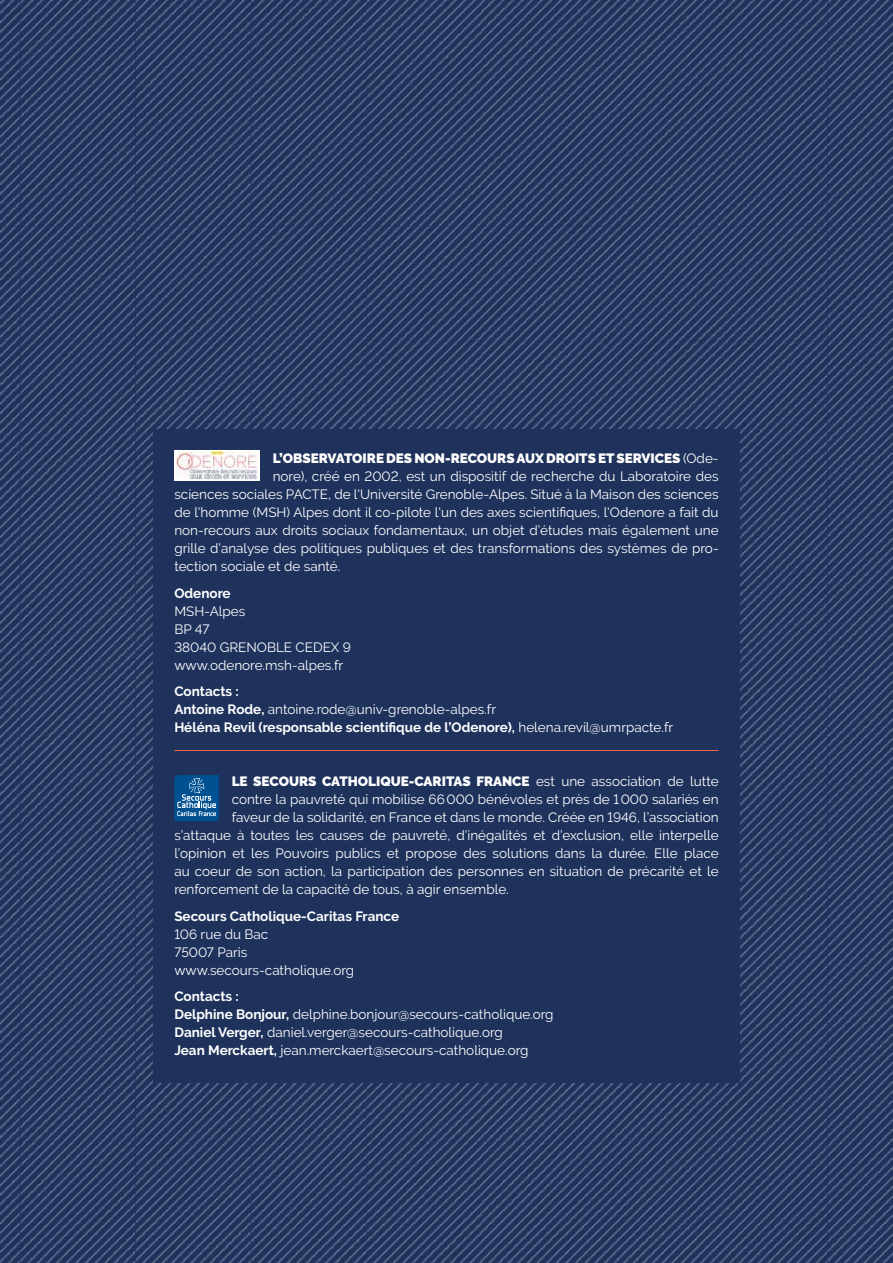
<style>
.page{position:relative;width:893px;height:1263px;background:#fff}
.page>*{position:absolute;margin:0;border:0;box-sizing:border-box;transform-origin:0 0}
.t1{font:13.5px/18px "Raleway";color:#fff}
.t2{font:700 13.5px/18px "Raleway";color:#fff}
.t3{font:900 13.5px "Raleway";color:#fff}
.s1{font-weight:400}
.s2{font-weight:700}
</style>
<div class="page">
<img style="left:0;top:0;width:893px;height:1263px">
<div style="left:153px;top:429px;width:587px;height:654px;background:#1e325c"></div>
<hr style="left:174px;top:750px;width:545px;height:1px;background:#ec644a">
<svg style="left:174px;top:775px;width:45px;height:46px"></svg>
<svg style="left:174px;top:450px;width:86px;height:31px"></svg>
<img style="left:177px;top:452px;width:80px;height:28px">
<p class="t3" style="left:273px;top:450px;width:447px">L’OBSERVATOIRE DES NON-RECOURS AUX DROITS ET SERVICES <span class="s1">(Ode-</span></p>
<p class="t1" style="left:273px;top:467px;width:447px">nore), créé en 2002, est un dispositif de recherche du Laboratoire des</p>
<p class="t1" style="left:174px;top:485px;width:546px">sciences sociales PACTE, de l'Université Grenoble-Alpes. Situé à la Maison des sciences</p>
<p class="t1" style="left:174px;top:503px;width:546px">de l'homme (MSH) Alpes dont il co-pilote l'un des axes scientifiques, l'Odenore a fait du</p>
<p class="t1" style="left:174px;top:521px;width:546px">non-recours aux droits sociaux fondamentaux, un objet d’études mais également une</p>
<p class="t1" style="left:174px;top:539px;width:546px">grille d’analyse des politiques publiques et des transformations des systèmes de pro-</p>
<p class="t1" style="left:174px;top:557px;width:168px">tection sociale et de santé.</p>
<p class="t2" style="left:174px;top:584px;width:58px">Odenore</p>
<p class="t1" style="left:174px;top:602px;width:178px">MSH-Alpes<br>BP 47<br>38040 GRENOBLE CEDEX 9 www.odenore.msh-alpes.fr</p>
<p class="t2" style="left:174px;top:682px;width:500px">Contacts :<br>Antoine Rode, <span class="s1">antoine.rode@univ-grenoble-alpes.fr<br></span>Héléna Revil (responsable scientifique de l’Odenore), <span class="s1">helena.revil@umrpacte.fr</span></p>
<p class="t3" style="left:232px;top:773px;width:488px">LE SECOURS CATHOLIQUE-CARITAS FRANCE <span class="s1">est une association de lutte</span></p>
<p class="t1" style="left:232px;top:790px;width:488px">contre la pauvreté qui mobilise 66000 bénévoles et près de 1000 salariés en</p>
<p class="t1" style="left:232px;top:808px;width:488px">faveur de la solidarité, en France et dans le monde. Créée en 1946, l’association</p>
<p class="t1" style="left:174px;top:826px;width:546px">s’attaque à toutes les causes de pauvreté, d’inégalités et d’exclusion, elle interpelle</p>
<p class="t1" style="left:174px;top:844px;width:546px">l’opinion et les Pouvoirs publics et propose des solutions dans la durée. Elle place</p>
<p class="t1" style="left:174px;top:862px;width:546px">au coeur de son action, la participation des personnes en situation de précarité et le</p>
<p class="t1" style="left:174px;top:880px;width:336px">renforcement de la capacité de tous, à agir ensemble.</p>
<p class="t2" style="left:174px;top:907px;width:226px">Secours Catholique-Caritas France</p>
<p class="t1" style="left:174px;top:925px;width:181px">106 rue du Bac<br>75007 Paris www.secours-catholique.org</p>
<p class="t1" style="left:174px;top:987px;width:381px"><span class="s2">Contacts :<br>Delphine Bonjour,</span> delphine.bonjour@secours-catholique.org <span class="s2">Daniel Verger,</span> daniel.verger@secours-catholique.org<br><span class="s2">Jean Merckaert,</span> jean.merckaert@secours-catholique.org</p>
</div>
